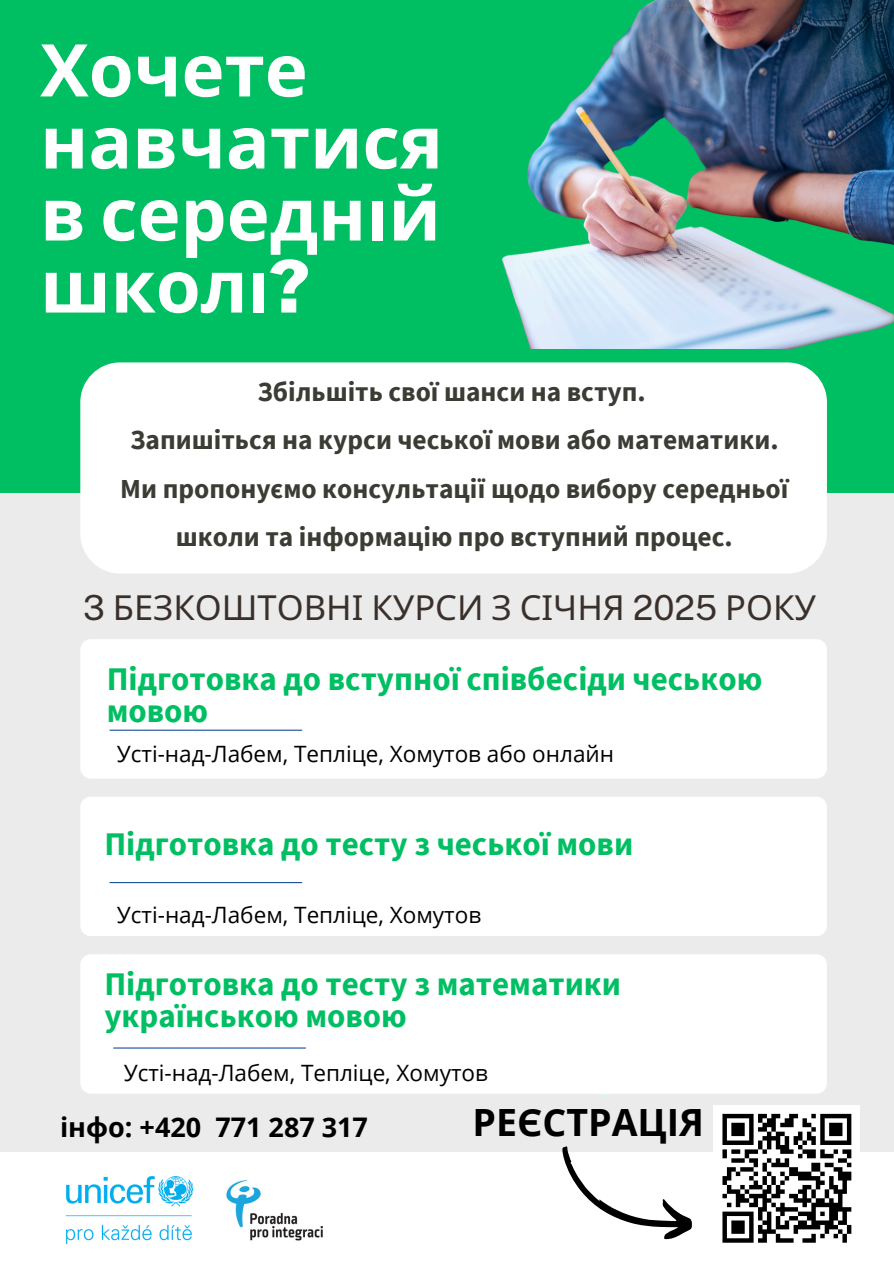
<style>
.page{position:relative;width:894px;height:1264px;background:#fff}
.page>*{position:absolute;margin:0;border:0;box-sizing:border-box;transform-origin:0 0}
.t1{font:700 72.75px/72px "Noto Sans";color:#fff}
.t2{font:700 37.5px "Open Sans";color:#000}
.t3{font:34.5px "Noto Sans";color:#3a302b}
.t4{font:700 33px/32.7px "Source Sans Pro";color:#00bf63}
.t5{font:700 27.45px/48.3px "Source Sans Pro";color:#3c3c35;text-align:center}
.t6{font:700 27px "Open Sans";color:#000}
.t7{font:22.5px "Open Sans";color:#000}
.s1{font-family:"Public Sans";font-weight:900}
.s2{font-family:"Public Sans"}
</style>
<div class="page">
<div style="left:0;top:0;width:893px;height:1263px;background:#ebebeb"></div>
<div style="left:0;top:0;width:893px;height:493px;background:#00bf63"></div>
<div style="left:80px;top:362px;width:746px;height:211px;background:#fff"></div>
<div style="left:0;top:1152px;width:893px;height:111px;background:#fff"></div>
<div style="left:80px;top:639px;width:746px;height:139px;background:#fff"></div>
<svg style="left:596px;top:1093px;width:14px;height:2px"></svg>
<hr style="left:110px;top:729px;width:192px;height:1px;background:#1b4e9b">
<img style="left:502px;top:0;width:391px;height:349px">
<div style="left:80px;top:797px;width:746px;height:139px;background:#fff"></div>
<div style="left:80px;top:954px;width:746px;height:139px;background:#fff"></div>
<hr style="left:110px;top:882px;width:192px;height:1px;background:#1b4e9b">
<hr style="left:114px;top:1047px;width:191px;height:1px;background:#1b4e9b">
<img style="left:40px;top:1161px;width:178px;height:97px">
<img style="left:218px;top:1170px;width:113px;height:79px">
<svg style="left:544px;top:1146px;width:155px;height:106px;background:#e8e8e8"></svg>
<div style="left:713px;top:1104px;width:147px;height:147px;background:#fff"></div>
<svg style="left:722px;top:1113px;width:130px;height:130px"></svg>
<h1 class="t1" style="left:40px;top:32px;width:404px">Хочете навчатися в середні й школі<span class="s1">?</span></h1>
<p class="t5" style="left:120px;top:367px;width:669px">Збільшіть свої шанси на вступ.<br>Запишіться на курси чеської мови або математики.<br>Ми пропонуємо консультації щодо вибору середньої школи та інформацію про вступний процес.</p>
<h5 class="t3" style="left:83px;top:583px;width:734px"><span class="s2">3</span> БЕЗКОШТОВНІ КУРСИ З СІЧНЯ <span class="s2">2025</span> РОКУ</h5>
<h3 class="t4" style="left:107px;top:661px;width:657px">Підготовка до вступної співбесіди чеською мовою</h3>
<h4 class="t7" style="left:117px;top:738px;width:498px">Усті-над-Лабем, Тепліце, Хомутов або онлайн</h4>
<p class="t4" style="left:104px;top:827px;width:530px">Підготовка до тесту з чеської мови</p>
<p class="t7" style="left:117px;top:898px;width:365px">Усті-над-Лабем, Тепліце, Хомутов</p>
<h4 class="t4" style="left:104px;top:966px;width:518px">Підготовка до тесту з математики українською мовою</h4>
<p class="t7" style="left:124px;top:1056px;width:365px">Усті-над-Лабем, Тепліце, Хомутов</p>
<h4 class="t6" style="left:60px;top:1108px;width:309px">інфо: +420 771 287 317</h4>
<p class="t2" style="left:472px;top:1095px;width:233px">РЕЄСТРАЦІЯ</p>
</div>
